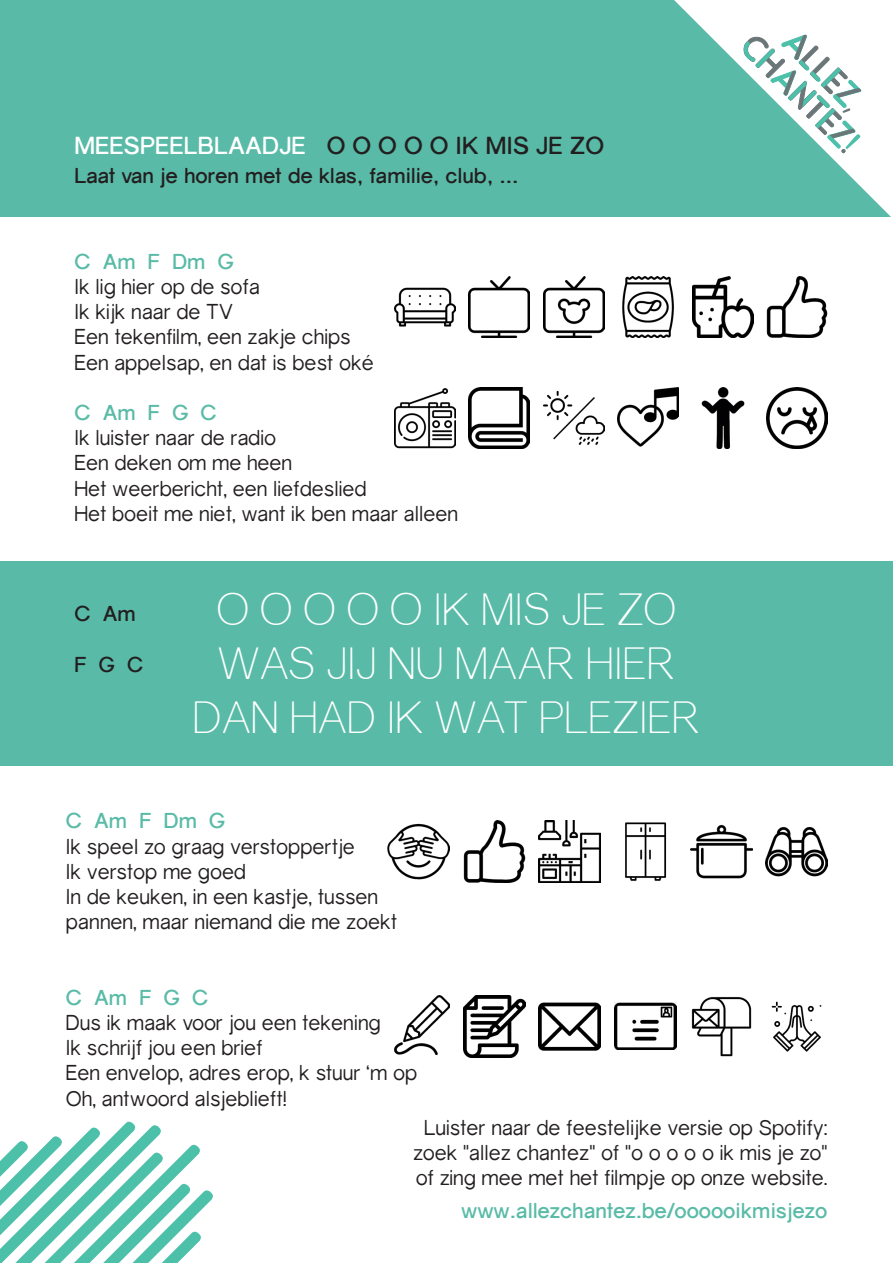
<style>
.page{position:relative;width:893px;height:1263px;background:#fff}
.page>*{position:absolute;margin:0;border:0;box-sizing:border-box;transform-origin:0 0}
.t1{font:300 45px "Gravity";color:#fff}
.t2{font:700 24px "Gravity";color:#fff}
.t3{font:21px/25.2px "Gravity";color:#231f20}
.t4{font:700 21px "Gravity";color:#59bba7}
.t5{font:700 21px "Gravity";letter-spacing:-.005em;color:#231f20}
.s1{color:#231f20}
</style>
<div class="page">
<div style="left:0;top:561px;width:893px;height:204px;background:#59bba7"></div>
<img style="left:394px;top:287px;width:61px;height:40px">
<img style="left:469px;top:276px;width:61px;height:61px">
<img style="left:543px;top:276px;width:61px;height:61px">
<img style="left:622px;top:276px;width:52px;height:61px">
<img style="left:692px;top:276px;width:61px;height:61px">
<img style="left:767px;top:276px;width:61px;height:61px">
<img style="left:394px;top:388px;width:61px;height:60px">
<img style="left:469px;top:387px;width:61px;height:61px">
<img style="left:543px;top:390px;width:61px;height:55px">
<img style="left:618px;top:387px;width:61px;height:60px">
<img style="left:701px;top:387px;width:44px;height:61px">
<img style="left:767px;top:387px;width:61px;height:61px">
<img style="left:388px;top:823px;width:62px;height:57px">
<img style="left:463px;top:821px;width:62px;height:62px">
<img style="left:539px;top:821px;width:62px;height:62px">
<img style="left:625px;top:822px;width:42px;height:59px">
<img style="left:690px;top:824px;width:62px;height:55px">
<img style="left:766px;top:827px;width:62px;height:50px">
<img style="left:394px;top:995px;width:56px;height:61px">
<img style="left:463px;top:995px;width:62px;height:62px">
<img style="left:539px;top:1002px;width:62px;height:49px">
<img style="left:614px;top:1003px;width:62px;height:47px">
<img style="left:691px;top:997px;width:61px;height:60px">
<img style="left:771px;top:1001px;width:51px;height:51px">
<svg style="left:0;top:1121px;width:213px;height:142px"></svg>
<div style="left:0;top:0;width:893px;height:216px;background:#59bba7"></div>
<svg style="left:674px;top:0;width:219px;height:217px"></svg>
<svg style="left:744px;top:35px;width:117px;height:118px"></svg>
<p class="t2" style="left:74px;top:131px;width:531px">MEESPEELBLAADJE <span class="s1">O O O O O IK MIS JE ZO</span></p>
<p class="t5" style="left:74px;top:163px;width:446px">Laat van je horen met de klas, familie, club, ...</p>
<p class="t4" style="left:74px;top:249px;width:161px">C Am F Dm G</p>
<p class="t3" style="left:74px;top:274px;width:187px">Ik lig hier op de sofa</p>
<p class="t3" style="left:74px;top:299px;width:160px">Ik kijk naar de TV</p>
<p class="t3" style="left:74px;top:324px;width:278px">Een tekenfilm, een zakje chips</p>
<p class="t3" style="left:74px;top:350px;width:300px">Een appelsap, en dat is best oké</p>
<p class="t4" style="left:74px;top:400px;width:144px">C Am F G C</p>
<p class="t3" style="left:74px;top:425px;width:203px">Ik luister naar de radio</p>
<p class="t3" style="left:74px;top:450px;width:219px">Een deken om me heen</p>
<p class="t3" style="left:74px;top:476px;width:294px">Het weerbericht, een liefdeslied</p>
<p class="t3" style="left:74px;top:501px;width:385px">Het boeit me niet, want ik ben maar alleen</p>
<p class="t5" style="left:74px;top:601px;width:63px">C Am</p>
<p class="t5" style="left:74px;top:652px;width:70px">F G C</p>
<p class="t1" style="left:217px;top:585px;width:461px">O O O O O IK MIS JE ZO</p>
<p class="t1" style="left:218px;top:639px;width:458px">WAS JIJ NU MAAR HIER</p>
<p class="t1" style="left:193px;top:693px;width:509px">DAN HAD IK WAT PLEZIER</p>
<p class="t4" style="left:66px;top:808px;width:161px">C Am F Dm G</p>
<p class="t3" style="left:66px;top:834px;width:291px">Ik speel zo graag verstoppertje</p>
<p class="t3" style="left:66px;top:859px;width:182px">Ik verstop me goed</p>
<p class="t3" style="left:66px;top:884px;width:314px">In de keuken, in een kastje, tussen</p>
<p class="t3" style="left:66px;top:909px;width:333px">pannen, maar niemand die me zoekt</p>
<p class="t4" style="left:66px;top:984px;width:144px">C Am F G C</p>
<p class="t3" style="left:66px;top:1010px;width:316px">Dus ik maak voor jou een tekening</p>
<p class="t3" style="left:66px;top:1035px;width:198px">Ik schrijf jou een brief</p>
<p class="t3" style="left:66px;top:1060px;width:353px">Een envelop, adres erop, k stuur ‘m op<br>Oh, antwoord alsjeblieft!</p>
<p class="t3" style="left:424px;top:1115px;width:405px">Luister naar de feestelijke versie op Spotify:</p>
<p class="t3" style="left:413px;top:1140px;width:416px">zoek "allez chantez" of "o o o o o ik mis je zo"</p>
<p class="t3" style="left:416px;top:1165px;width:413px">of zing mee met het filmpje op onze website.</p>
<p class="t4" style="left:461px;top:1198px;width:368px">www.allezchantez.be/oooooikmisjezo</p>
</div>
